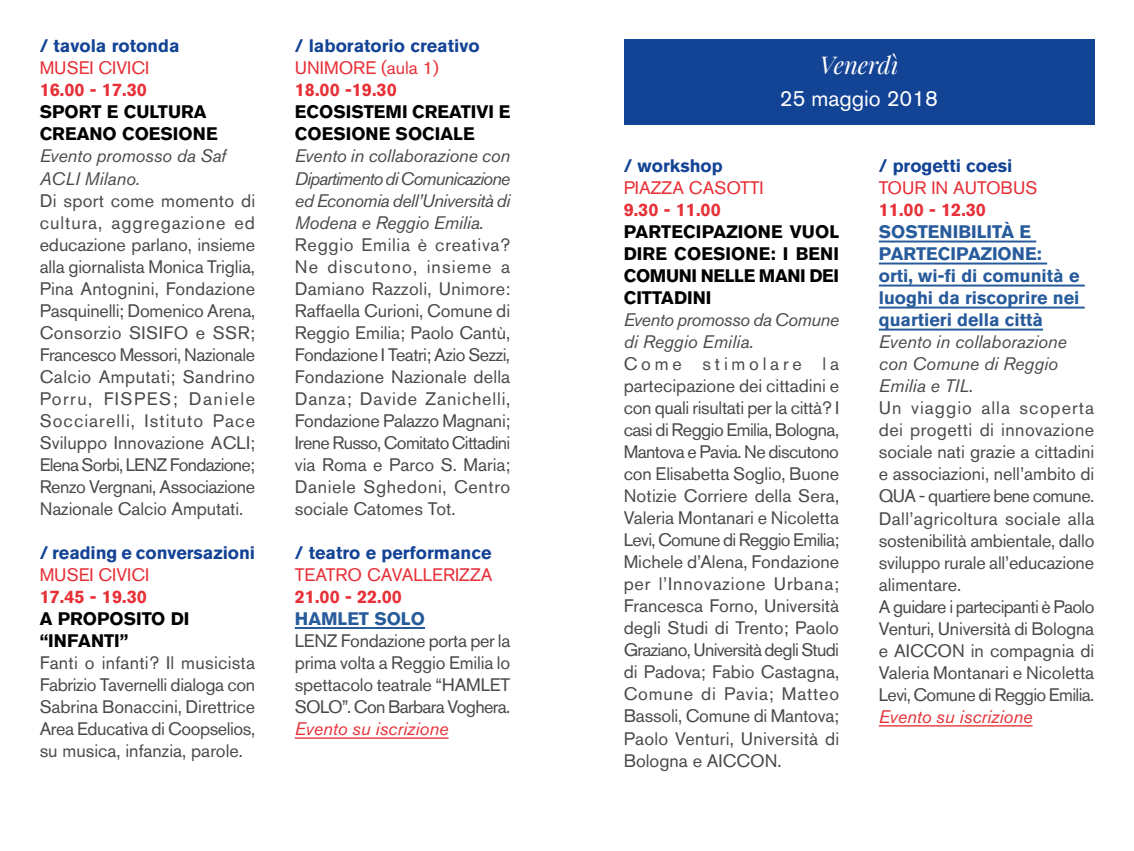
<style>
.page{position:relative;width:1134px;height:851px;background:#fff}
.page>*{position:absolute;margin:0;border:0;box-sizing:border-box;transform-origin:0 0}
.t1{font:italic 24px "Playfair Display";color:#fff}
.t2{font:22px "Akzidenz Grotesk BQ";color:#fff}
.t3{font:18px/22px "Akzidenz Grotesk BQ";letter-spacing:-.005em;color:#4a4a49;text-align:justify}
.t4{font:italic 18px/22px "Akzidenz Grotesk BQ";letter-spacing:-.005em;color:#4a4a49}
.t5{font:700 18px/22px "Akzidenz Grotesk BQ";color:#000}
.t6{font:700 18px/22px "Akzidenz Grotesk BQ";color:#275b9b}
.t7{font:700 18px "Akzidenz Grotesk BQ";color:#134395}
.t8{font:18px "Akzidenz Grotesk BQ";color:#e73037}
.t9{font:700 18px "Akzidenz Grotesk BQ";color:#e73037}
.t10{font:italic 18px/22px "Akzidenz Grotesk BQ";letter-spacing:-.025em;color:#4a4a49}
.t11{font:italic 18px "Akzidenz Grotesk BQ";color:#e73037}
</style>
<div class="page">
<hr style="left:295px;top:627px;width:130px;height:2px;background:#275b9b">
<hr style="left:295px;top:737px;width:153px;height:1px;background:#e73037">
<hr style="left:879px;top:240px;width:157px;height:2px;background:#275b9b">
<hr style="left:879px;top:262px;width:168px;height:2px;background:#275b9b">
<hr style="left:879px;top:284px;width:206px;height:2px;background:#275b9b">
<hr style="left:879px;top:306px;width:206px;height:2px;background:#275b9b">
<hr style="left:879px;top:328px;width:164px;height:2px;background:#275b9b">
<hr style="left:879px;top:725px;width:153px;height:1px;background:#e73037">
<div style="left:624px;top:40px;width:470px;height:85px;background:#134395"></div>
<p class="t7" style="left:40px;top:36px;width:141px">/ tavola rotonda</p>
<p class="t8" style="left:40px;top:57px;width:111px">MUSEI CIVICI</p>
<p class="t9" style="left:40px;top:80px;width:109px">16.00 - 17.30</p>
<p class="t5" style="left:40px;top:101px;width:179px">SPORT E CULTURA<br>CREANO COESIONE</p>
<p class="t4" style="left:40px;top:145px;width:188px">Evento promosso da Saf<br>ACLI Milano.</p>
<p class="t3" style="left:40px;top:189px;width:217px">Di sport come momento di cultura, aggregazione ed educazione parlano, insieme alla giornalista Monica Triglia, Pina Antognini, Fondazione Pasquinelli; Domenico Arena, Consorzio SISIFO e SSR; Francesco Messori, Nazionale Calcio Amputati; Sandrino Porru, FISPES; Daniele Socciarelli, Istituto Pace Sviluppo Innovazione ACLI; Elena Sorbi, LENZ Fondazione; Renzo Vergnani, Associazione Nazionale Calcio Amputati.</p>
<p class="t7" style="left:40px;top:542px;width:217px">/ reading e conversazioni</p>
<p class="t8" style="left:40px;top:563px;width:111px">MUSEI CIVICI</p>
<p class="t9" style="left:40px;top:586px;width:109px">17.45 - 19.30</p>
<p class="t5" style="left:40px;top:607px;width:151px">A PROPOSITO DI “INFANTI”</p>
<p class="t3" style="left:40px;top:651px;width:217px">Fanti o infanti? Il musicista Fabrizio Tavernelli dialoga con Sabrina Bonaccini, Direttrice Area Educativa di Coopselios, su musica, infanzia, parole.</p>
<p class="t7" style="left:295px;top:36px;width:186px">/ laboratorio creativo</p>
<p class="t8" style="left:295px;top:57px;width:146px">UNIMORE (aula 1)</p>
<p class="t9" style="left:295px;top:80px;width:103px">18.00 -19.30</p>
<p class="t5" style="left:295px;top:101px;width:217px">ECOSISTEMI CREATIVI E<br>COESIONE SOCIALE</p>
<p class="t4" style="left:295px;top:145px;width:217px;text-align:justify">Evento in collaborazione con Dipartimento di Comunicazione ed Economia dell’Università di Modena e Reggio Emilia.</p>
<p class="t3" style="left:295px;top:233px;width:217px">Reggio Emilia è creativa?<br>Ne discutono, insieme a Damiano Razzoli, Unimore:<br>Raffaella Curioni, Comune di Reggio Emilia; Paolo Cantù, Fondazione I Teatri; Azio Sezzi, Fondazione Nazionale della Danza; Davide Zanichelli, Fondazione Palazzo Magnani; Irene Russo, Comitato Cittadini via Roma e Parco S. Maria; Daniele Sghedoni, Centro sociale Catomes Tot.</p>
<p class="t7" style="left:295px;top:542px;width:198px">/ teatro e performance</p>
<p class="t8" style="left:295px;top:563px;width:199px">TEATRO CAVALLERIZZA</p>
<p class="t9" style="left:295px;top:586px;width:109px">21.00 - 22.00</p>
<p class="t6" style="left:295px;top:607px;width:132px">HAMLET SOLO</p>
<p class="t3" style="left:295px;top:629px;width:217px">LENZ Fondazione porta per la prima volta a Reggio Emilia lo spettacolo teatrale “HAMLET SOLO”. Con Barbara Voghera.</p>
<p class="t11" style="left:295px;top:717px;width:155px">Evento su iscrizione</p>
<h1 class="t1" style="left:820px;top:49px;width:80px">Venerdì</h1>
<p class="t2" style="left:780px;top:85px;width:160px">25 maggio 2018</p>
<p class="t7" style="left:624px;top:155px;width:100px">/ workshop</p>
<p class="t8" style="left:624px;top:177px;width:141px">PIAZZA CASOTTI</p>
<p class="t9" style="left:624px;top:199px;width:99px">9.30 - 11.00</p>
<p class="t5" style="left:624px;top:221px;width:217px;text-align:justify">PARTECIPAZIONE VUOL DIRE COESIONE: I BENI COMUNI NELLE MANI DEI CITTADINI</p>
<p class="t10" style="left:624px;top:309px;width:217px">Evento promosso da Comune di Reggio Emilia.</p>
<p class="t3" style="left:624px;top:353px;width:217px">Come stimolare la partecipazione dei cittadini e con quali risultati per la città? I casi di Reggio Emilia, Bologna, Mantova e Pavia. Ne discutono con Elisabetta Soglio, Buone Notizie Corriere della Sera, Valeria Montanari e Nicoletta Levi, Comune di Reggio Emilia; Michele d’Alena, Fondazione per l’Innovazione Urbana; Francesca Forno, Università degli Studi di Trento; Paolo Graziano, Università degli Studi di Padova; Fabio Castagna, Comune di Pavia; Matteo Bassoli, Comune di Mantova; Paolo Venturi, Università di Bologna e AICCON.</p>
<p class="t7" style="left:879px;top:156px;width:135px">/ progetti coesi</p>
<p class="t8" style="left:879px;top:177px;width:160px">TOUR IN AUTOBUS</p>
<p class="t9" style="left:879px;top:199px;width:109px">11.00 - 12.30</p>
<p class="t6" style="left:879px;top:221px;width:202px">SOSTENIBILITÀ E<br>PARTECIPAZIONE: orti, wi-fi di comunità e luoghi da riscoprire nei quartieri della città</p>
<p class="t4" style="left:879px;top:331px;width:190px">Evento in collaborazione con Comune di Reggio<br>Emilia e TIL.</p>
<p class="t3" style="left:879px;top:397px;width:217px;text-align:left">Un viaggio alla scoperta dei progetti di innovazione sociale nati grazie a cittadini e associazioni, nell’ambito di<br>QUA - quartiere bene comune.<br>Dall’agricoltura sociale alla sostenibilità ambientale, dallo sviluppo rurale all’educazione alimentare.<br>A guidare i partecipanti è Paolo<br>Venturi, Università di Bologna e AICCON in compagnia di<br>Valeria Montanari e Nicoletta<br>Levi, Comune di Reggio Emilia.</p>
<p class="t11" style="left:879px;top:705px;width:155px">Evento su iscrizione</p>
</div>
